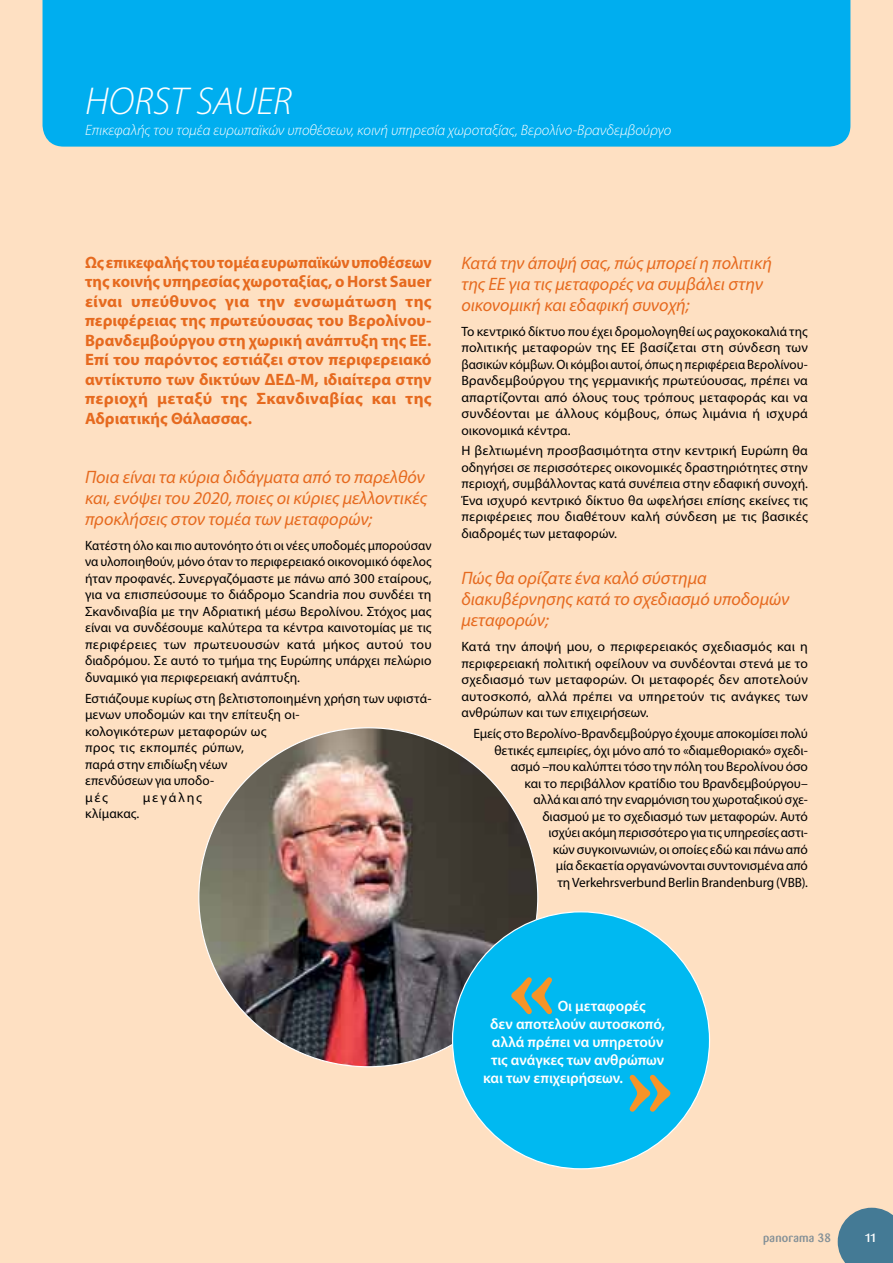
<style>
.page{position:relative;width:893px;height:1263px;background:#fee0c2}
.page>*{position:absolute;margin:0;border:0;box-sizing:border-box;transform-origin:0 0}
.t1{font:700 100.5px "Barmeno";color:#f79428}
.t2{font:italic 300 39px "Myriad Pro";letter-spacing:-.005em;color:#fff}
.t3{font:italic 18px/21px "Myriad Pro";color:#e66a1f}
.t4{font:700 16.5px/19.5px "Myriad Pro";letter-spacing:.01em;color:#e66a1f;text-align:justify}
.t5{font:600 15px "Myriad Pro";letter-spacing:-.01em;color:#fff}
.t6{font:italic 300 15px "Myriad Pro";color:#fff}
.t7{font:13.5px/16.5px "Myriad Pro";color:#000;text-align:justify}
.t8{font:13.5px "Myriad Pro";letter-spacing:.13em;color:#000}
.t9{font:500 12px "Barmeno";letter-spacing:.02em;color:#839097}
.t10{font:500 12px "Barmeno";color:#fff}
</style>
<div class="page">
<div style="left:43px;top:0;width:807px;height:147px;background:#00aeef"></div>
<img style="left:199px;top:728px;width:339px;height:339px;border-radius:169px">
<svg style="left:838px;top:1208px;width:55px;height:55px;background:#578499"></svg>
<div style="left:452px;top:912px;width:257px;height:257px;background:#00b9f1;border-radius:50%"></div>
<h2 class="t2" style="left:85px;top:81px;width:209px">HORST SAUER</h2>
<p class="t6" style="left:85px;top:122px;width:588px">Επικεφαλής του τομέα ευρωπαϊκών υποθέσεων, κοινή υπηρεσία χωροταξίας, Βερολίνο-Βρανδεμβούργο</p>
<p class="t4" style="left:85px;top:252px;width:348px">Ως επικεφαλής του τομέα ευρωπαϊκών υποθέσεων της κοινής υπηρεσίας χωροταξίας, ο Horst Sauer είναι υπεύθυνος για την ενσωμάτωση της περιφέρειας της πρωτεύουσας του Βερολίνου-Βρανδεμβούργου στη χωρική ανάπτυξη της ΕΕ.<br>Επί του παρόντος εστιάζει στον περιφερειακό αντίκτυπο των δικτύων ΔΕΔ-Μ, ιδιαίτερα στην περιοχή μεταξύ της Σκανδιναβίας και της Αδριατικής Θάλασσας.</p>
<h3 class="t3" style="left:85px;top:466px;width:344px">Ποια είναι τα κύρια διδάγματα από το παρελθόν και, ενόψει του 2020, ποιες οι κύριες μελλοντικές προκλήσεις στον τομέα των μεταφορών;</h3>
<p class="t7" style="left:85px;top:537px;width:348px">Κατέστη όλο και πιο αυτονόητο ότι οι νέες υποδομές μπορούσαν να υλοποιηθούν, μόνο όταν το περιφερειακό οικονομικό όφελος ήταν προφανές. Συνεργαζόμαστε με πάνω από 300 εταίρους, για να επισπεύσουμε το διάδρομο Scandria που συνδέει τη Σκανδιναβία με την Αδριατική μέσω Βερολίνου. Στόχος μας είναι να συνδέσουμε καλύτερα τα κέντρα καινοτομίας με τις περιφέρειες των πρωτευουσών κατά μήκος αυτού του διαδρόμου. Σε αυτό το τμήμα της Ευρώπης υπάρχει πελώριο δυναμικό για περιφερειακή ανάπτυξη.</p>
<p class="t7" style="left:85px;top:690px;width:348px;text-align:left">Εστιάζουμε κυρίως στη βελτιστοποιημένη χρήση των υφιστά&shy;μενων υποδομών και την επίτευξη οι-<br>κολογικότερων μεταφορών ως<br>προς τις εκπομπές ρύπων,<br>παρά στην επιδίωξη νέων<br>επενδύσεων για υποδο-<br>μές</p>
<p class="t8" style="left:143px;top:789px;width:61px">μεγάλης</p>
<p class="t7" style="left:85px;top:805px;width:56px">κλίμακας.</p>
<h3 class="t3" style="left:461px;top:252px;width:312px">Κατά την άποψή σας, πώς μπορεί η πολιτική της ΕΕ για τις μεταφορές να συμβάλει στην οικονομική και εδαφική συνοχή;</h3>
<p class="t7" style="left:461px;top:323px;width:348px">Το κεντρικό δίκτυο που έχει δρομολογηθεί ως ραχοκοκαλιά της πολιτικής μεταφορών της ΕΕ βασίζεται στη σύνδεση των βασικών κόμβων. Οι κόμβοι αυτοί, όπως η περιφέρεια Βερολίνου-Βρανδεμβούργου της γερμανικής πρωτεύουσας, πρέπει να απαρτίζονται από όλους τους τρόπους μεταφοράς και να συνδέονται με άλλους κόμβους, όπως λιμάνια ή ισχυρά οικονομικά κέντρα.</p>
<p class="t7" style="left:461px;top:442px;width:348px">Η βελτιωμένη προσβασιμότητα στην κεντρική Ευρώπη θα οδηγήσει σε περισσότερες οικονομικές δραστηριότητες στην περιοχή, συμβάλλοντας κατά συνέπεια στην εδαφική συνοχή.<br>Ένα ισχυρό κεντρικό δίκτυο θα ωφελήσει επίσης εκείνες τις περιφέρειες που διαθέτουν καλή σύνδεση με τις βασικές διαδρομές των μεταφορών.</p>
<h3 class="t3" style="left:461px;top:568px;width:329px">Πώς θα ορίζατε ένα καλό σύστημα διακυβέρνησης κατά το σχεδιασμό υποδομών μεταφορών;</h3>
<p class="t7" style="left:461px;top:638px;width:348px">Κατά την άποψή μου, ο περιφερειακός σχεδιασμός και η περιφερειακή πολιτική οφείλουν να συνδέονται στενά με το σχεδιασμό των μεταφορών. Οι μεταφορές δεν αποτελούν αυτοσκοπό, αλλά πρέπει να υπηρετούν τις ανάγκες των ανθρώπων και των επιχειρήσεων.</p>
<p class="t7" style="left:473px;top:725px;width:336px;text-align:right">Εμείς στο Βερολίνο-Βρανδεμβούργο έχουμε αποκομίσει πολύ θετικές εμπειρίες, όχι μόνο από το «διαμεθοριακό» σχεδι&shy;ασμό –που καλύπτει τόσο την πόλη του Βερολίνου όσο<br>και το περιβάλλον κρατίδιο του Βρανδεμβούργου–<br>αλλά και από την εναρμόνιση του χωροταξικού σχε-<br>διασμού με το σχεδιασμό των μεταφορών. Αυτό<br>ισχύει ακόμη περισσότερο για τις υπηρεσίες αστι-<br>κών συγκοινωνιών, οι οποίες εδώ και πάνω από<br>μία δεκαετία οργανώνονται συντονισμένα από<br>τη Verkehrsverbund Berlin Brandenburg (VBB).</p>
<h1 class="t1" style="left:509px;top:929px;width:48px">«</h1>
<p class="t5" style="left:558px;top:997px;width:90px">Οι μεταφορές</p>
<p class="t5" style="left:490px;top:1015px;width:176px">δεν αποτελούν αυτοσκοπό,</p>
<p class="t5" style="left:492px;top:1033px;width:173px">αλλά πρέπει να υπηρετούν</p>
<p class="t5" style="left:491px;top:1051px;width:175px">τις ανάγκες των ανθρώπων</p>
<p class="t5" style="left:483px;top:1069px;width:141px">και των επιχειρήσεων.</p>
<h1 class="t1" style="left:626px;top:1026px;width:48px">»</h1>
<p class="t9" style="left:763px;top:1230px;width:69px">panorama 38</p>
<p class="t10" style="left:865px;top:1231px;width:13px">11</p>
</div>
